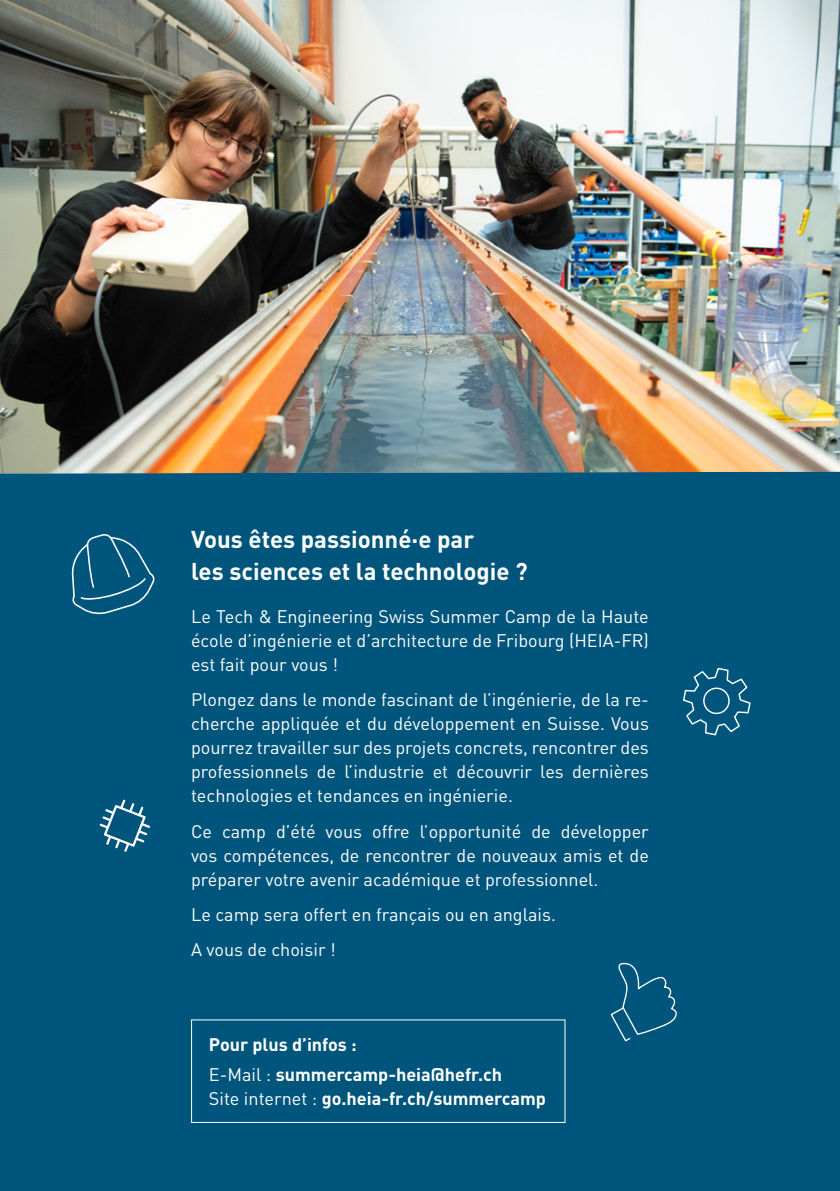
<style>
.page{position:relative;width:840px;height:1191px;background:#fff}
.page>*{position:absolute;margin:0;border:0;box-sizing:border-box;transform-origin:0 0}
.t1{font:700 24px/32px "DINOT";color:#fff}
.t2{font:18px/24px "DINOT";color:#fff;text-align:justify}
.t3{font:700 18px/29.6px "DINOT";color:#fff}
.s1{font-weight:400}
</style>
<div class="page">
<div style="left:0;top:473px;width:839px;height:718px;background:#00557c"></div>
<img style="left:0;top:0;width:839px;height:473px">
<svg style="left:71px;top:533px;width:85px;height:82px;background:#166487"></svg>
<svg style="left:681px;top:667px;width:70px;height:69px;background:#1b6789"></svg>
<svg style="left:99px;top:799px;width:51px;height:53px;background:#2c7292"></svg>
<svg style="left:609px;top:962px;width:68px;height:80px;background:#116084"></svg>
<h1 class="t1" style="left:191px;top:521px;width:338px">Vous êtes passionné·e par<br>les sciences et la technologie ?</h1>
<p class="t2" style="left:191px;top:603px;width:459px">Le Tech &amp; Engineering Swiss Summer Camp de la Haute école d’ingénierie et d’architecture de Fribourg (HEIA-FR) est fait pour vous !</p>
<p class="t2" style="left:191px;top:686px;width:459px">Plongez dans le monde fascinant de l’ingénierie, de la re&shy;cherche appliquée et du développement en Suisse. Vous pourrez travailler sur des projets concrets, rencontrer des professionnels de l’industrie et découvrir les dernières technologies et tendances en ingénierie.</p>
<p class="t2" style="left:191px;top:818px;width:459px">Ce camp d’été vous offre l’opportunité de développer vos compétences, de rencontrer de nouveaux amis et de préparer votre avenir académique et professionnel.</p>
<p class="t2" style="left:191px;top:895px;width:366px;line-height:35.4px">Le camp sera offert en français ou en anglais.<br>A vous de choisir !</p>
<p class="t3" style="left:209px;top:1028px;width:294px">Pour plus d’infos :<br><span class="s1">E-Mail :</span> summercamp-heia@hefr.ch</p>
<p class="t3" style="left:209px;top:1082px;width:338px"><span class="s1">Site internet :</span> go.heia-fr.ch/summercamp</p>
</div>
